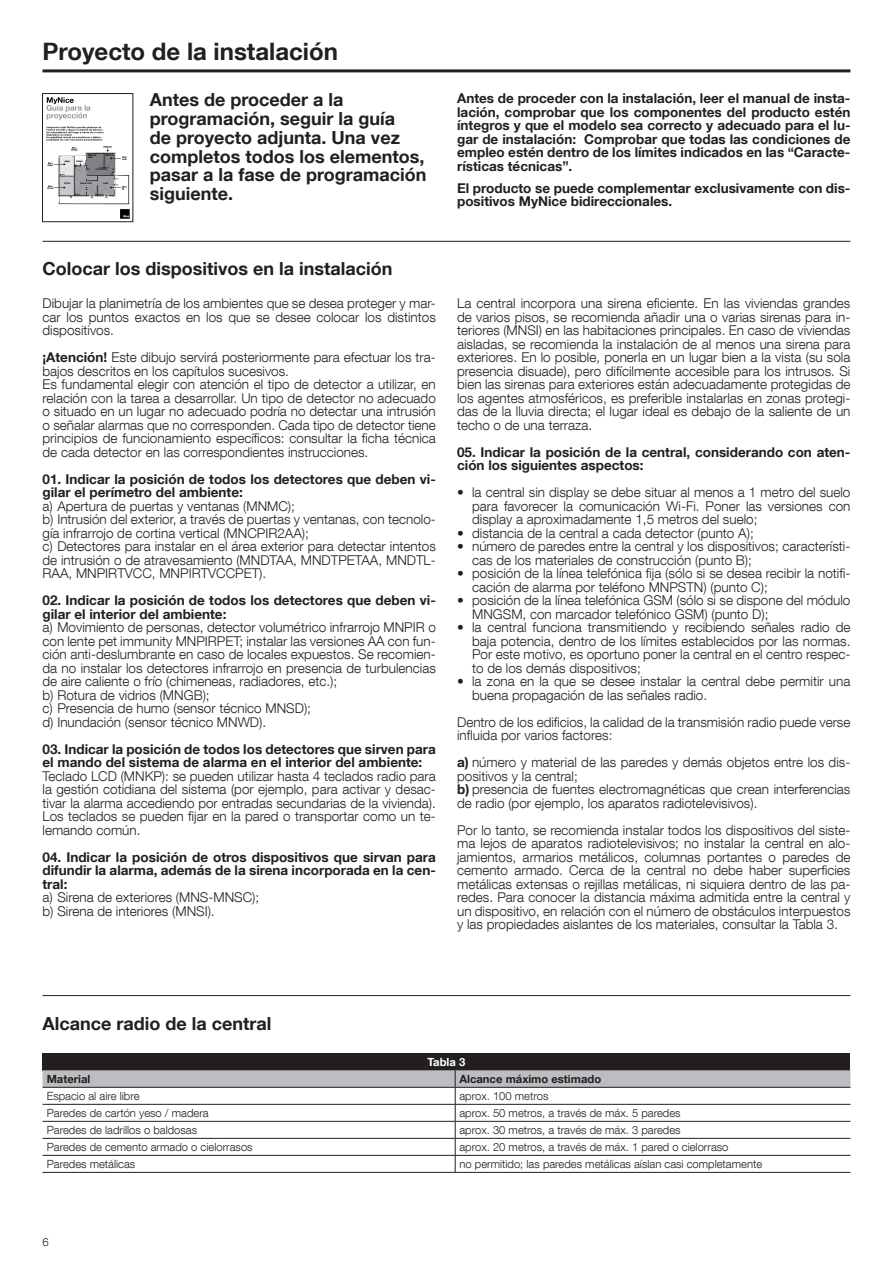
<style>
.page{position:relative;width:893px;height:1263px;background:#fff}
.page>*{position:absolute;margin:0;border:0;box-sizing:border-box;transform-origin:0 0}
.t1{font:700 24px "Helvetica Neue LT Com";color:#231f20}
.t2{font:700 18px/18.8px "Helvetica Neue LT Com";color:#231f20}
.t3{font:300 13.5px/13.5px "Helvetica Neue LT Com";color:#231f20}
.t4{font:700 13.5px/13.5px "Helvetica Neue LT Com";color:#231f20}
.t5{font:300 11.25px "Helvetica Neue LT Com";color:#231f20}
.t6{font:700 11.25px "Helvetica Neue LT Com";color:#231f20}
.t7{font:700 11.25px "Helvetica Neue LT Com";color:#fff}
.s1{font-weight:700}
</style>
<div class="page">
<div style="left:43px;top:1053px;width:807px;height:17px;background:#231f20"></div>
<hr style="left:43px;top:1172px;width:412px;height:1px;background:#231f20">
<hr style="left:455px;top:1172px;width:395px;height:1px;background:#231f20">
<svg style="left:43px;top:1070px;width:807px;height:102px"></svg>
<hr style="left:43px;top:241px;width:807px;height:1px;background:#231f20">
<hr style="left:43px;top:995px;width:807px;height:1px;background:#231f20">
<img style="left:46px;top:97px;width:84px;height:122px">
<div style="left:42px;top:93px;width:91px;height:129px;border:1px solid #231f20"></div>
<hr style="left:43px;top:69px;width:807px;height:3px;background:#231f20">
<h1 class="t1" style="left:43px;top:36px;width:297px">Proyecto de la instalación</h1>
<h2 class="t2" style="left:150px;top:90px;width:278px">Antes de proceder a la programación, seguir la guía<br>de proyecto adjunta. Una vez completos todos los elementos, pasar a la fase de programación siguiente.</h2>
<p class="t4" style="left:457px;top:91px;width:395px;text-align:justify">Antes de proceder con la instalación, leer el manual de insta&shy;lación, comprobar que los componentes del producto estén íntegros y que el modelo sea correcto y adecuado para el lu&shy;gar de instalación: Comprobar que todas las condiciones de empleo estén dentro de los límites indicados en las “Caracte&shy;rísticas técnicas”.</p>
<p class="t4" style="left:457px;top:181px;width:395px">El producto se puede complementar exclusivamente con dis&shy;positivos MyNice bidireccionales.</p>
<h2 class="t2" style="left:43px;top:259px;width:351px">Colocar los dispositivos en la instalación</h2>
<p class="t3" style="left:43px;top:296px;width:395px;text-align:justify">Dibujar la planimetría de los ambientes que se desea proteger y mar&shy;car los puntos exactos en los que se desee colocar los distintos dispositivos.</p>
<p class="t3" style="left:43px;top:350px;width:395px"><span class="s1">¡Atención!</span> Este dibujo servirá posteriormente para efectuar los tra&shy;bajos descritos en los capítulos sucesivos.<br>Es fundamental elegir con atención el tipo de detector a utilizar, en relación con la tarea a desarrollar. Un tipo de detector no adecuado o situado en un lugar no adecuado podría no detectar una intrusión o señalar alarmas que no corresponden. Cada tipo de detector tiene principios de funcionamiento específicos: consultar la ficha técnica de cada detector en las correspondientes instrucciones.</p>
<p class="t4" style="left:43px;top:472px;width:395px">01. Indicar la posición de todos los detectores que deben vi&shy;gilar el perímetro del ambiente:</p>
<p class="t3" style="left:43px;top:499px;width:395px">a) Apertura de puertas y ventanas (MNMC);<br>b) Intrusión del exterior, a través de puertas y ventanas, con tecnolo&shy;gía infrarrojo de cortina vertical (MNCPIR2AA);<br>c) Detectores para instalar en el área exterior para detectar intentos de intrusión o de atravesamiento (MNDTAA, MNDTPETAA, MNDTL-RAA, MNPIRTVCC, MNPIRTVCCPET).</p>
<p class="t4" style="left:43px;top:593px;width:395px">02. Indicar la posición de todos los detectores que deben vi&shy;gilar el interior del ambiente:</p>
<p class="t3" style="left:43px;top:620px;width:395px">a) Movimiento de personas, detector volumétrico infrarrojo MNPIR o con lente pet immunity MNPIRPET; instalar las versiones AA con fun&shy;ción anti-deslumbrante en caso de locales expuestos. Se recomien&shy;da no instalar los detectores infrarrojo en presencia de turbulencias de aire caliente o frío (chimeneas, radiadores, etc.);<br>b) Rotura de vidrios (MNGB);<br>c) Presencia de humo (sensor técnico MNSD);<br>d) Inundación (sensor técnico MNWD).</p>
<p class="t4" style="left:43px;top:742px;width:395px">03. Indicar la posición de todos los detectores que sirven para el mando del sistema de alarma en el interior del ambiente:</p>
<p class="t3" style="left:43px;top:769px;width:395px;text-align:justify">Teclado LCD (MNKP): se pueden utilizar hasta 4 teclados radio para la gestión cotidiana del sistema (por ejemplo, para activar y desac&shy;tivar la alarma accediendo por entradas secundarias de la vivienda).<br>Los teclados se pueden fijar en la pared o transportar como un te&shy;lemando común.</p>
<p class="t4" style="left:43px;top:850px;width:395px;text-align:justify">04. Indicar la posición de otros dispositivos que sirvan para difundir la alarma, además de la sirena incorporada en la cen&shy;tral:</p>
<p class="t3" style="left:43px;top:890px;width:218px">a) Sirena de exteriores (MNS-MNSC); b) Sirena de interiores (MNSI).</p>
<p class="t3" style="left:457px;top:296px;width:395px;text-align:justify">La central incorpora una sirena eficiente. En las viviendas grandes de varios pisos, se recomienda añadir una o varias sirenas para in&shy;teriores (MNSI) en las habitaciones principales. En caso de viviendas aisladas, se recomienda la instalación de al menos una sirena para exteriores. En lo posible, ponerla en un lugar bien a la vista (su sola presencia disuade), pero difícilmente accesible para los intrusos. Si bien las sirenas para exteriores están adecuadamente protegidas de los agentes atmosféricos, es preferible instalarlas en zonas protegi&shy;das de la lluvia directa; el lugar ideal es debajo de la saliente de un techo o de una terraza.</p>
<p class="t4" style="left:457px;top:445px;width:395px">05. Indicar la posición de la central, considerando con aten&shy;ción los siguientes aspectos:</p>
<p class="t3" style="left:472px;top:485px;width:380px;text-align:justify;text-indent:-15px">• la central sin display se debe situar al menos a 1 metro del suelo para favorecer la comunicación Wi-Fi. Poner las versiones con display a aproximadamente 1,5 metros del suelo;</p>
<p class="t3" style="left:457px;top:526px;width:298px">• distancia de la central a cada detector (punto A);</p>
<p class="t3" style="left:472px;top:539px;width:380px;text-indent:-15px">• número de paredes entre la central y los dispositivos; característi&shy;cas de los materiales de construcción (punto B);</p>
<p class="t3" style="left:472px;top:566px;width:380px;text-indent:-15px">• posición de la línea telefónica fija (sólo si se desea recibir la notifi&shy;cación de alarma por teléfono MNPSTN) (punto C);</p>
<p class="t3" style="left:472px;top:593px;width:380px;text-indent:-15px">• posición de la línea telefónica GSM (sólo si se dispone del módulo<br>MNGSM, con marcador telefónico GSM) (punto D);</p>
<p class="t3" style="left:472px;top:620px;width:380px;text-align:justify;text-indent:-15px">• la central funciona transmitiendo y recibiendo señales radio de baja potencia, dentro de los límites establecidos por las normas.<br>Por este motivo, es oportuno poner la central en el centro respec&shy;to de los demás dispositivos;</p>
<p class="t3" style="left:472px;top:674px;width:380px;text-indent:-15px">• la zona en la que se desee instalar la central debe permitir una buena propagación de las señales radio.</p>
<p class="t3" style="left:457px;top:715px;width:395px">Dentro de los edificios, la calidad de la transmisión radio puede verse influida por varios factores:</p>
<p class="t3" style="left:457px;top:755px;width:395px"><span class="s1">a)</span> número y material de las paredes y demás objetos entre los dis&shy;positivos y la central;<br><span class="s1">b)</span> presencia de fuentes electromagnéticas que crean interferencias de radio (por ejemplo, los aparatos radiotelevisivos).</p>
<p class="t3" style="left:457px;top:823px;width:395px;text-align:justify">Por lo tanto, se recomienda instalar todos los dispositivos del siste&shy;ma lejos de aparatos radiotelevisivos; no instalar la central en alo&shy;jamientos, armarios metálicos, columnas portantes o paredes de cemento armado. Cerca de la central no debe haber superficies metálicas extensas o rejillas metálicas, ni siquiera dentro de las pa&shy;redes. Para conocer la distancia máxima admitida entre la central y un dispositivo, en relación con el número de obstáculos interpuestos y las propiedades aislantes de los materiales, consultar la Tabla 3.</p>
<h2 class="t2" style="left:43px;top:1013px;width:230px">Alcance radio de la central</h2>
<p class="t7" style="left:428px;top:1055px;width:39px">Tabla 3</p>
<p class="t6" style="left:47px;top:1072px;width:45px">Material</p>
<p class="t6" style="left:459px;top:1072px;width:143px">Alcance máximo estimado</p>
<p class="t5" style="left:47px;top:1089px;width:94px">Espacio al aire libre</p>
<p class="t5" style="left:459px;top:1089px;width:90px">aprox. 100 metros</p>
<p class="t5" style="left:47px;top:1106px;width:163px">Paredes de cartón yeso / madera</p>
<p class="t5" style="left:459px;top:1106px;width:223px">aprox. 50 metros, a través de máx. 5 paredes</p>
<p class="t5" style="left:47px;top:1123px;width:152px">Paredes de ladrillos o baldosas</p>
<p class="t5" style="left:459px;top:1123px;width:223px">aprox. 30 metros, a través de máx. 3 paredes</p>
<p class="t5" style="left:47px;top:1140px;width:207px">Paredes de cemento armado o cielorrasos</p>
<p class="t5" style="left:459px;top:1140px;width:271px">aprox. 20 metros, a través de máx. 1 pared o cielorraso</p>
<p class="t5" style="left:47px;top:1157px;width:90px">Paredes metálicas</p>
<p class="t5" style="left:459px;top:1157px;width:304px">no permitido; las paredes metálicas aíslan casi completamente</p>
<p class="t5" style="left:43px;top:1235px;width:8px">6</p>
</div>
